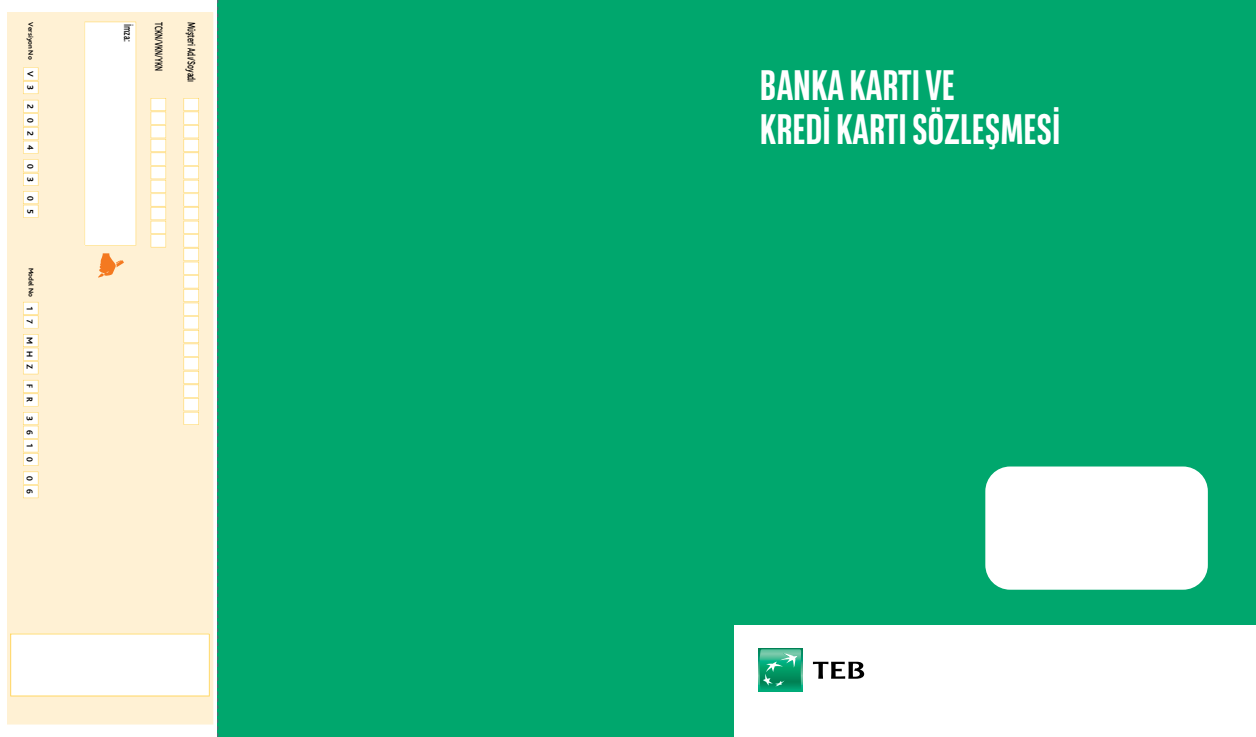
<style>
.page{position:relative;width:1256px;height:737px;background:#fff}
.page>*{position:absolute;margin:0;border:0;box-sizing:border-box;transform-origin:0 0}
.t1{font:700 42.52px/44px "BNPP Sans Condensed";color:#fff}
.t2{font:10.5px "BNPP Sans";color:#000;scale:.7 1}
.t3{font:700 8.75px "Bliss Turkish";color:#000}
.t4{font:700 7px "Bliss Turkish";color:#000}
.s1{font-size:8.75px}
</style>
<div class="page">
<div style="left:7px;top:12px;width:206px;height:712px;background:#fff1d4"></div>
<svg style="left:10px;top:633px;width:200px;height:63px"></svg>
<svg style="left:183px;top:98px;width:16px;height:327px"></svg>
<svg style="left:151px;top:98px;width:15px;height:149px"></svg>
<svg style="left:85px;top:22px;width:51px;height:223px"></svg>
<svg style="left:23px;top:302px;width:15px;height:26px"></svg>
<svg style="left:23px;top:334px;width:15px;height:40px"></svg>
<svg style="left:23px;top:380px;width:15px;height:26px"></svg>
<svg style="left:23px;top:412px;width:15px;height:86px"></svg>
<svg style="left:23px;top:67px;width:15px;height:27px"></svg>
<svg style="left:23px;top:100px;width:15px;height:118px"></svg>
<svg style="left:98px;top:253px;width:26px;height:24px"></svg>
<div style="left:733px;top:0;width:522px;height:625px;background:#00a76d"></div>
<div style="left:218px;top:0;width:515px;height:737px;background:#00a76d"></div>
<div style="left:985px;top:466px;width:222px;height:123px;background:#fff;border-radius:25px"></div>
<div style="left:758px;top:648px;width:43px;height:44px;background:#00ab79"></div>
<svg style="left:759px;top:649px;width:42px;height:40px"></svg>
<svg style="left:812px;top:661px;width:52px;height:17px"></svg>
<svg style="left:217px;top:0;width:1px;height:736px"></svg>
<p class="t4" style="left:34px;top:22px;width:39px;rotate:90deg">Versiyon No</p>
<p class="t3" style="left:35px;top:71px;width:20px;rotate:90deg">V 3</p>
<p class="t3" style="left:35px;top:104px;width:47px;rotate:90deg">2 0 2 4</p>
<p class="t3" style="left:35px;top:164px;width:19px;rotate:90deg">0 3</p>
<p class="t3" style="left:35px;top:195px;width:19px;rotate:90deg">0 5</p>
<p class="t4" style="left:35px;top:268px;width:58px;rotate:90deg">Model No <span class="s1">1 7</span></p>
<p class="t3" style="left:34px;top:337px;width:34px;rotate:90deg">M H Z</p>
<p class="t3" style="left:34px;top:384px;width:19px;rotate:90deg">F R</p>
<p class="t3" style="left:34px;top:415px;width:47px;rotate:90deg">3 6 1 0</p>
<p class="t3" style="left:34px;top:476px;width:19px;rotate:90deg">0 6</p>
<p class="t2" style="left:135px;top:24px;width:26px;rotate:90deg">İmza:</p>
<p class="t2" style="left:166px;top:22px;width:72px;rotate:90deg">TCKN/VKN/YKN</p>
<p class="t2" style="left:199px;top:22px;width:88px;rotate:90deg">Müşteri Adı/Soyadı</p>
<h1 class="t1" style="left:759px;top:63px;width:302px">BANKA KARTI VE<br>KREDİ KARTI SÖZLEŞMESİ</h1>
</div>
